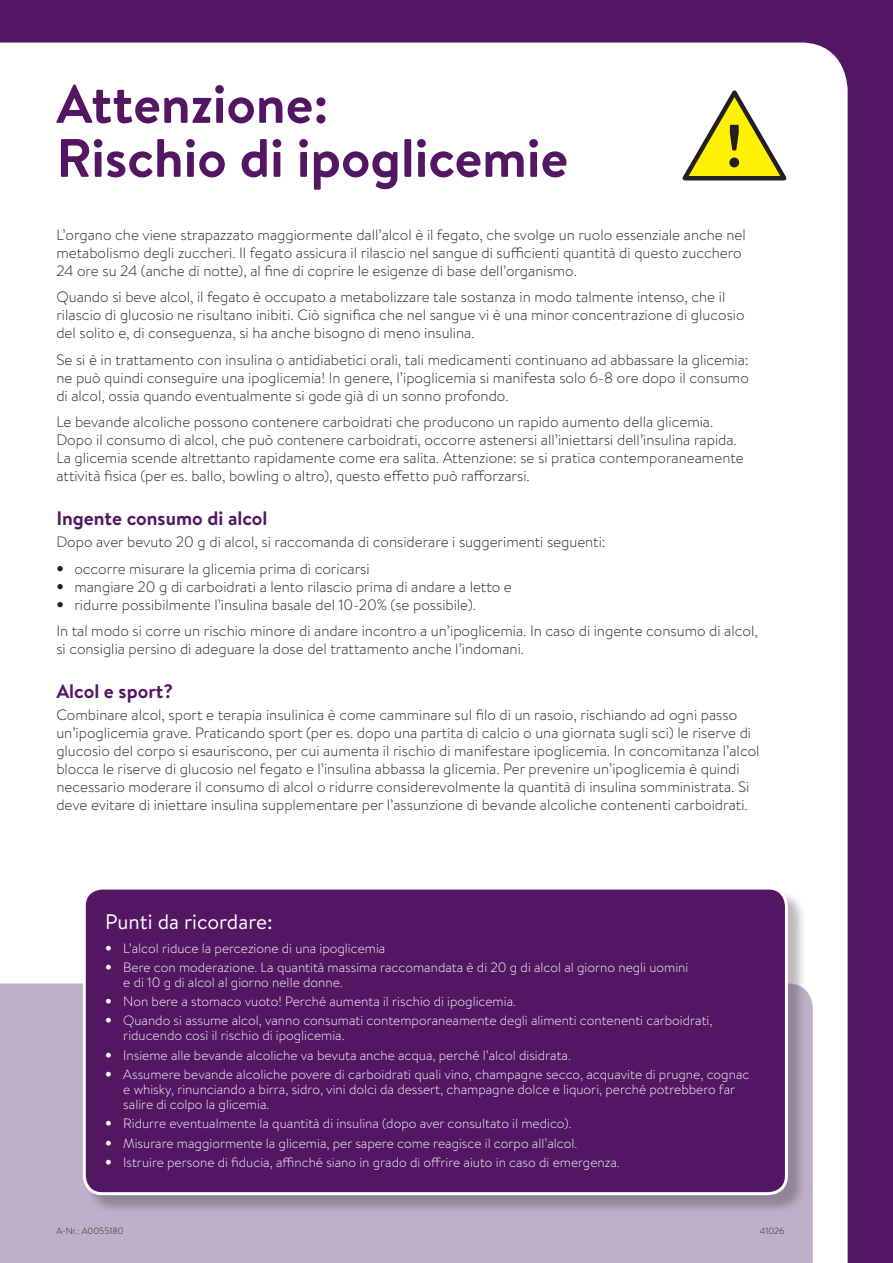
<style>
.page{position:relative;width:893px;height:1263px;background:#531662}
.page>*{position:absolute;margin:0;border:0;box-sizing:border-box;transform-origin:0 0}
.t1{font:700 60px "Brandon Text";color:#231f20}
.t2{font:700 54px/54px "Brandon Text";color:#531662}
.t3{font:21px "Brandon Text";color:#fff}
.t4{font:700 19.5px "Brandon Text";color:#531662}
.t5{font:300 15px/18px "Brandon Text";color:#231f20}
.t6{font:300 13.5px/15px "Brandon Text";color:#fff}
.t7{font:300 9px "Brandon Text";color:#231f20}
.s1{font-family:"Helvetica Neue LT Std";font-weight:100;font-stretch:condensed}
</style>
<div class="page">
<div style="left:0;top:43px;width:848px;height:1220px;background:#fff"></div>
<div style="left:0;top:982px;width:814px;height:281px;background:#bfb0c9"></div>
<svg style="left:677px;top:86px;width:115px;height:97px;background:#e4df92"></svg>
<div style="left:85px;top:889px;width:721px;height:325px;background:#231f20;opacity:.3"></div>
<div style="left:84px;top:888px;width:702px;height:306px;background:#531662;border-radius:18px"></div>
<div style="left:83px;top:886px;width:705px;height:309px;border:3px solid #fff;border-radius:18px"></div>
<h2 class="t2" style="left:56px;top:76px;width:513px">Attenzione:<br>Rischio di ipoglicemie</h2>
<p class="t5" style="left:56px;top:225px;width:691px">L’organo che viene strapazzato maggiormente dall’alcol è il fegato, che svolge un ruolo essenziale anche nel metabolismo degli zuccheri. Il fegato assicura il rilascio nel sangue di sufficienti quantità di questo zucchero<br>24 ore su 24 (anche di notte), al fine di coprire le esigenze di base dell’organismo.</p>
<p class="t5" style="left:56px;top:288px;width:690px">Quando si beve alcol, il fegato è occupato a metabolizzare tale sostanza in modo talmente intenso, che il rilascio di glucosio ne risultano inibiti. Ciò significa che nel sangue vi è una minor concentrazione di glucosio del solito e, di conseguenza, si ha anche bisogno di meno insulina.</p>
<p class="t5" style="left:56px;top:350px;width:694px;text-align:justify">Se si è in trattamento con insulina o antidiabetici orali, tali medicamenti continuano ad abbassare la glicemia: ne può quindi conseguire una ipoglicemia! In genere, l’ipoglicemia si manifesta solo 6-8 ore dopo il consumo di alcol, ossia quando eventualmente si gode già di un sonno profondo.</p>
<p class="t5" style="left:56px;top:413px;width:689px">Le bevande alcoliche possono contenere carboidrati che producono un rapido aumento della glicemia.<br>Dopo il consumo di alcol, che può contenere carboidrati, occorre astenersi all’iniettarsi dell’insulina rapida.<br>La glicemia scende altrettanto rapidamente come era salita. Attenzione: se si pratica contemporaneamente attività fisica (per es. ballo, bowling o altro), questo effetto può rafforzarsi.</p>
<h3 class="t4" style="left:56px;top:505px;width:213px">Ingente consumo di alcol</h3>
<p class="t5" style="left:56px;top:532px;width:551px">Dopo aver bevuto 20 g di alcol, si raccomanda di considerare i suggerimenti seguenti:</p>
<p class="t5" style="left:56px;top:559px;width:315px"><span class="s1">•</span> occorre misurare la glicemia prima di coricarsi</p>
<p class="t5" style="left:56px;top:577px;width:457px"><span class="s1">•</span> mangiare 20 g di carboidrati a lento rilascio prima di andare a letto e</p>
<p class="t5" style="left:56px;top:591px;width:703px;line-height:26.5px"><span class="s1">•</span> ridurre possibilmente l’insulina basale del 10-20% (se possibile).<br>In tal modo si corre un rischio minore di andare incontro a un’ipoglicemia. In caso di ingente consumo di alcol,</p>
<p class="t5" style="left:56px;top:639px;width:469px">si consiglia persino di adeguare la dose del trattamento anche l’indomani.</p>
<h3 class="t4" style="left:56px;top:677px;width:118px">Alcol e sport?</h3>
<p class="t5" style="left:56px;top:705px;width:705px">Combinare alcol, sport e terapia insulinica è come camminare sul filo di un rasoio, rischiando ad ogni passo un’ipoglicemia grave. Praticando sport (per es. dopo una partita di calcio o una giornata sugli sci) le riserve di glucosio del corpo si esauriscono, per cui aumenta il rischio di manifestare ipoglicemia. In concomitanza l’alcol blocca le riserve di glucosio nel fegato e l’insulina abbassa la glicemia. Per prevenire un’ipoglicemia è quindi necessario moderare il consumo di alcol o ridurre considerevolmente la quantità di insulina somministrata. Si deve evitare di iniettare insulina supplementare per l’assunzione di bevande alcoliche contenenti carboidrati.</p>
<h1 class="t1" style="left:726px;top:104px;width:17px">!</h1>
<h3 class="t3" style="left:105px;top:907px;width:169px">Punti da ricordare:</h3>
<p class="t6" style="left:105px;top:940px;width:282px"><span class="s1">•</span> L’alcol riduce la percezione di una ipoglicemia</p>
<p class="t6" style="left:123px;top:959px;width:567px;text-indent:-18px"><span class="s1">•</span> Bere con moderazione. La quantità massima raccomandata è di 20 g di alcol al giorno negli uomini e di 10 g di alcol al giorno nelle donne.</p>
<p class="t6" style="left:105px;top:993px;width:412px"><span class="s1">•</span> Non bere a stomaco vuoto! Perché aumenta il rischio di ipoglicemia.</p>
<p class="t6" style="left:123px;top:1013px;width:591px;text-indent:-18px"><span class="s1">•</span> Quando si assume alcol, vanno consumati contemporaneamente degli alimenti contenenti carboidrati, riducendo così il rischio di ipoglicemia.</p>
<p class="t6" style="left:105px;top:1047px;width:467px"><span class="s1">•</span> Insieme alle bevande alcoliche va bevuta anche acqua, perché l’alcol disidrata.</p>
<p class="t6" style="left:123px;top:1066px;width:628px;text-indent:-18px"><span class="s1">•</span> Assumere bevande alcoliche povere di carboidrati quali vino, champagne secco, acquavite di prugne, cognac e whisky, rinunciando a birra, sidro, vini dolci da dessert, champagne dolce e liquori, perché potrebbero far salire di colpo la glicemia.</p>
<p class="t6" style="left:105px;top:1115px;width:468px"><span class="s1">•</span> Ridurre eventualmente la quantità di insulina (dopo aver consultato il medico).</p>
<p class="t6" style="left:105px;top:1135px;width:474px"><span class="s1">•</span> Misurare maggiormente la glicemia, per sapere come reagisce il corpo all’alcol.</p>
<p class="t6" style="left:105px;top:1154px;width:516px"><span class="s1">•</span> Istruire persone di fiducia, affinché siano in grado di offrire aiuto in caso di emergenza.</p>
<p class="t7" style="left:56px;top:1225px;width:69px">A-Nr.: A0055180</p>
<p class="t7" style="left:760px;top:1225px;width:26px">41026</p>
</div>
